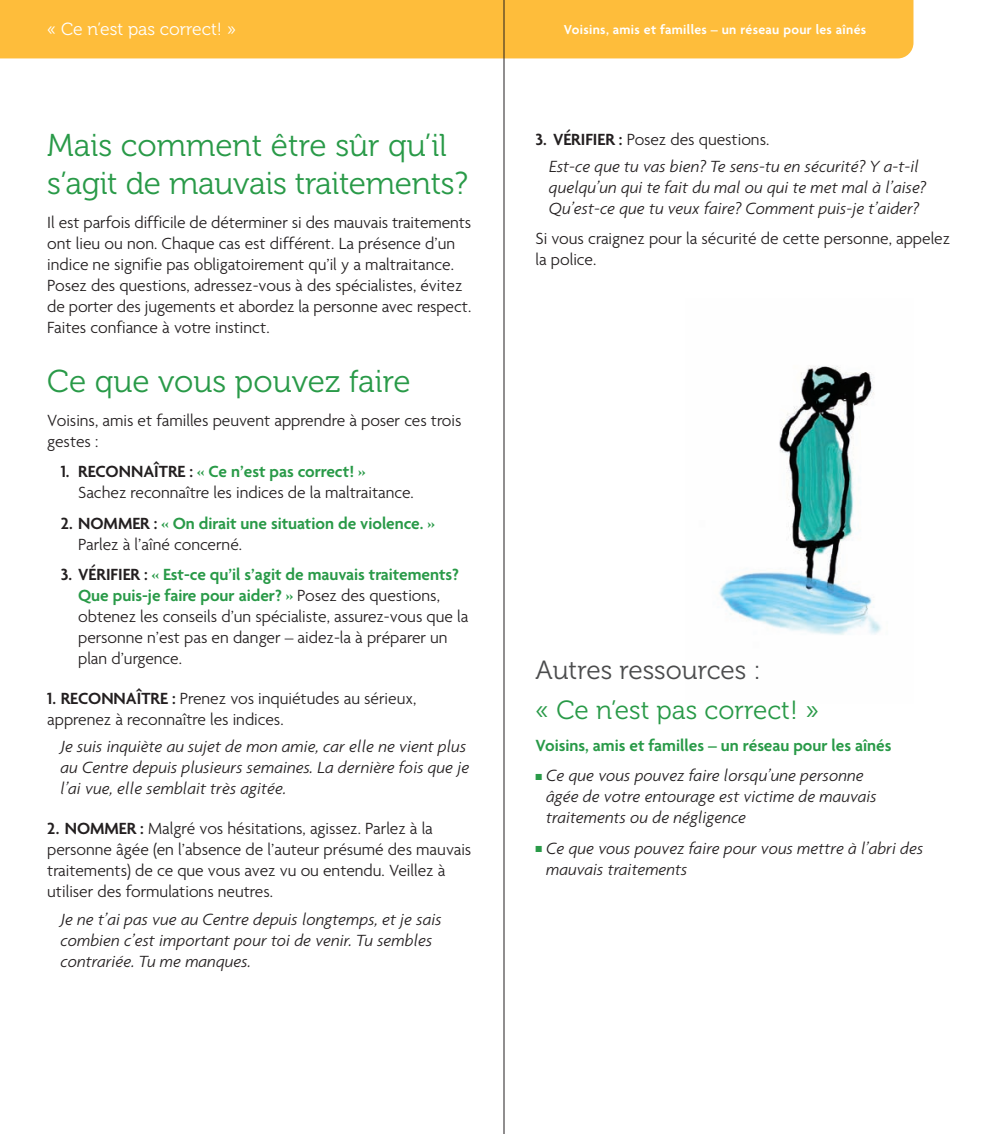
<style>
.page{position:relative;width:1008px;height:1134px;background:#fff}
.page>*{position:absolute;margin:0;border:0;box-sizing:border-box;transform-origin:0 0}
.t1{font:31.5px/38.5px "Museo 300";color:#299a48}
.t2{font:26.25px "Museo 300";color:#299a48}
.t3{font:26.25px "Museo 300";color:#4b4c4d}
.t4{font:300 17.5px/21px "Agenda";color:#231f20}
.t5{font:italic 300 17.5px/21px "Agenda Tabular";color:#231f20}
.t6{font:600 17.5px/21px "Agenda";color:#299a48}
.t7{font:17.5px "Museo 300";color:#fff}
.t8{font:600 14px "Agenda";letter-spacing:.025em;color:#fff}
.s1{font-weight:600}
.s2{font-weight:600;color:#299a48}
.s3{color:#231f20}
.s4{font-weight:300;color:#231f20}
.s5{color:#299a48}
</style>
<div class="page">
<div style="left:0;top:0;width:913px;height:58px;background:#febd3b"></div>
<hr style="left:504px;top:0;width:1px;height:1134px;background:#231f20">
<img style="left:719px;top:366px;width:162px;height:269px">
<p class="t7" style="left:47px;top:22px;width:190px">« Ce n’est pas correct! »</p>
<p class="t8" style="left:564px;top:21px;width:304px">Voisins, amis et familles – un réseau pour les aînés</p>
<h1 class="t1" style="left:47px;top:129px;width:422px">Mais comment être sûr qu’il s’agit de mauvais traitements?</h1>
<p class="t4" style="left:47px;top:211px;width:426px">Il est parfois difficile de déterminer si des mauvais traitements ont lieu ou non. Chaque cas est différent. La présence d’un indice ne signifie pas obligatoirement qu’il y a maltraitance.<br>Posez des questions, adressez-vous à des spécialistes, évitez de porter des jugements et abordez la personne avec respect.<br>Faites confiance à votre instinct.</p>
<h1 class="t1" style="left:47px;top:365px;width:365px">Ce que vous pouvez faire</h1>
<p class="t4" style="left:47px;top:409px;width:416px">Voisins, amis et familles peuvent apprendre à poser ces trois gestes :</p>
<p class="t4" style="left:78px;top:461px;width:337px;text-indent:-17px"><span class="s1">1. RECONNAÎTRE :</span> <span class="s2">« Ce n’est pas correct! »<br></span>Sachez reconnaître les indices de la maltraitance.</p>
<p class="t6" style="left:78px;top:512px;width:358px;text-indent:-17px"><span class="s3">2. NOMMER :</span> « On dirait une situation de violence. »<br><span class="s4">Parlez à l’aîné concerné.</span></p>
<p class="t4" style="left:78px;top:564px;width:392px;text-indent:-17px"><span class="s1">3. VÉRIFIER :</span> <span class="s2">« Est-ce qu’il s’agit de mauvais traitements?<br>Que puis-je faire pour aider? »</span> Posez des questions, obtenez les conseils d’un spécialiste, assurez-vous que la personne n’est pas en danger – aidez-la à préparer un plan d’urgence.</p>
<p class="t4" style="left:47px;top:688px;width:371px"><span class="s1">1. RECONNAÎTRE :</span> Prenez vos inquiétudes au sérieux, apprenez à reconnaître les indices.</p>
<p class="t5" style="left:61px;top:738px;width:410px">Je suis inquiète au sujet de mon amie, car elle ne vient plus au Centre depuis plusieurs semaines. La dernière fois que je l’ai vue, elle semblait très agitée.</p>
<p class="t4" style="left:47px;top:818px;width:426px"><span class="s1">2. NOMMER :</span> Malgré vos hésitations, agissez. Parlez à la personne âgée (en l’absence de l’auteur présumé des mauvais traitements) de ce que vous avez vu ou entendu. Veillez à utiliser des formulations neutres.</p>
<p class="t5" style="left:61px;top:910px;width:383px">Je ne t’ai pas vue au Centre depuis longtemps, et je sais combien c’est important pour toi de venir. Tu sembles contrariée. Tu me manques.</p>
<p class="t4" style="left:536px;top:128px;width:235px"><span class="s1">3. VÉRIFIER :</span> Posez des questions.</p>
<p class="t5" style="left:549px;top:157px;width:379px">Est-ce que tu vas bien? Te sens-tu en sécurité? Y a-t-il quelqu’un qui te fait du mal ou qui te met mal à l’aise?<br>Qu’est-ce que tu veux faire? Comment puis-je t’aider?</p>
<p class="t4" style="left:536px;top:228px;width:416px">Si vous craignez pour la sécurité de cette personne, appelez la police.</p>
<h2 class="t3" style="left:535px;top:660px;width:227px">Autres ressources :</h2>
<h2 class="t2" style="left:535px;top:701px;width:285px">« Ce n’est pas correct! »</h2>
<p class="t6" style="left:535px;top:734px;width:357px">Voisins, amis et familles – un réseau pour les aînés</p>
<p class="t5" style="left:546px;top:767px;width:332px;text-indent:-11px"><span class="s5">■</span> Ce que vous pouvez faire lorsqu’une personne âgée de votre entourage est victime de mauvais traitements ou de négligence</p>
<p class="t5" style="left:546px;top:839px;width:379px;text-indent:-11px"><span class="s5">■</span> Ce que vous pouvez faire pour vous mettre à l’abri des mauvais traitements</p>
</div>
